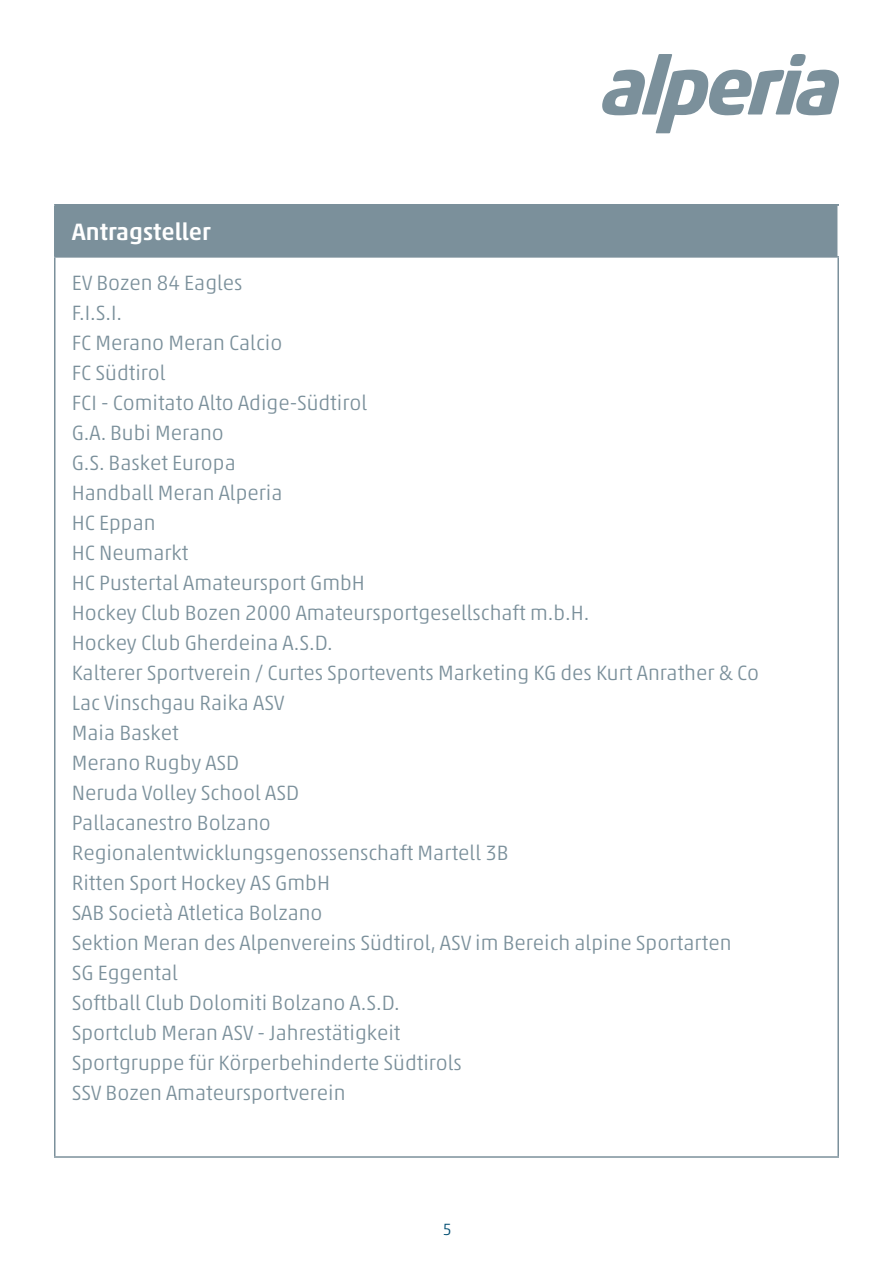
<style>
.page{position:relative;width:893px;height:1263px;background:#fff}
.page>*{position:absolute;margin:0;border:0;box-sizing:border-box;transform-origin:0 0}
.t1{font:500 24px "Akko Pro";color:#fff}
.t2{font:300 21px/30px "Akko Pro";color:#7b909b}
.t3{font:300 16.5px "Akko Pro";color:#004d71}
</style>
<div class="page">
<svg style="left:602px;top:54px;width:237px;height:79px"></svg>
<div style="left:55px;top:205px;width:783px;height:52px;background:#7b909b"></div>
<hr style="left:54px;top:256px;width:785px;height:2px;background:#7b909b">
<hr style="left:54px;top:258px;width:2px;height:898px;background:#7b909b">
<hr style="left:837px;top:258px;width:2px;height:898px;background:#7b909b">
<hr style="left:54px;top:1156px;width:785px;height:2px;background:#7b909b">
<hr style="left:837px;top:206px;width:2px;height:50px;background:#fff">
<hr style="left:54px;top:204px;width:785px;height:2px;background:#7b909b">
<hr style="left:54px;top:206px;width:2px;height:50px;background:#7b909b">
<p class="t1" style="left:72px;top:217px;width:140px">Antragsteller</p>
<p class="t2" style="left:72px;top:267px;width:689px">EV Bozen 84 Eagles<br>F.I.S.I.<br>FC Merano Meran Calcio<br>FC Südtirol<br>FCI - Comitato Alto Adige-Südtirol<br>G.A. Bubi Merano<br>G.S. Basket Europa<br>Handball Meran Alperia<br>HC Eppan<br>HC Neumarkt<br>HC Pustertal Amateursport GmbH<br>Hockey Club Bozen 2000 Amateursportgesellschaft m.b.H.<br>Hockey Club Gherdeina A.S.D.<br>Kalterer Sportverein / Curtes Sportevents Marketing KG des Kurt Anrather &amp; Co<br>Lac Vinschgau Raika ASV<br>Maia Basket<br>Merano Rugby ASD<br>Neruda Volley School ASD<br>Pallacanestro Bolzano<br>Regionalentwicklungsgenossenschaft Martell 3B<br>Ritten Sport Hockey AS GmbH<br>SAB Società Atletica Bolzano<br>Sektion Meran des Alpenvereins Südtirol, ASV im Bereich alpine Sportarten<br>SG Eggental<br>Softball Club Dolomiti Bolzano A.S.D.<br>Sportclub Meran ASV - Jahrestätigkeit<br>Sportgruppe für Körperbehinderte Südtirols<br>SSV Bozen Amateursportverein</p>
<p class="t3" style="left:443px;top:1219px;width:11px">5</p>
</div>
